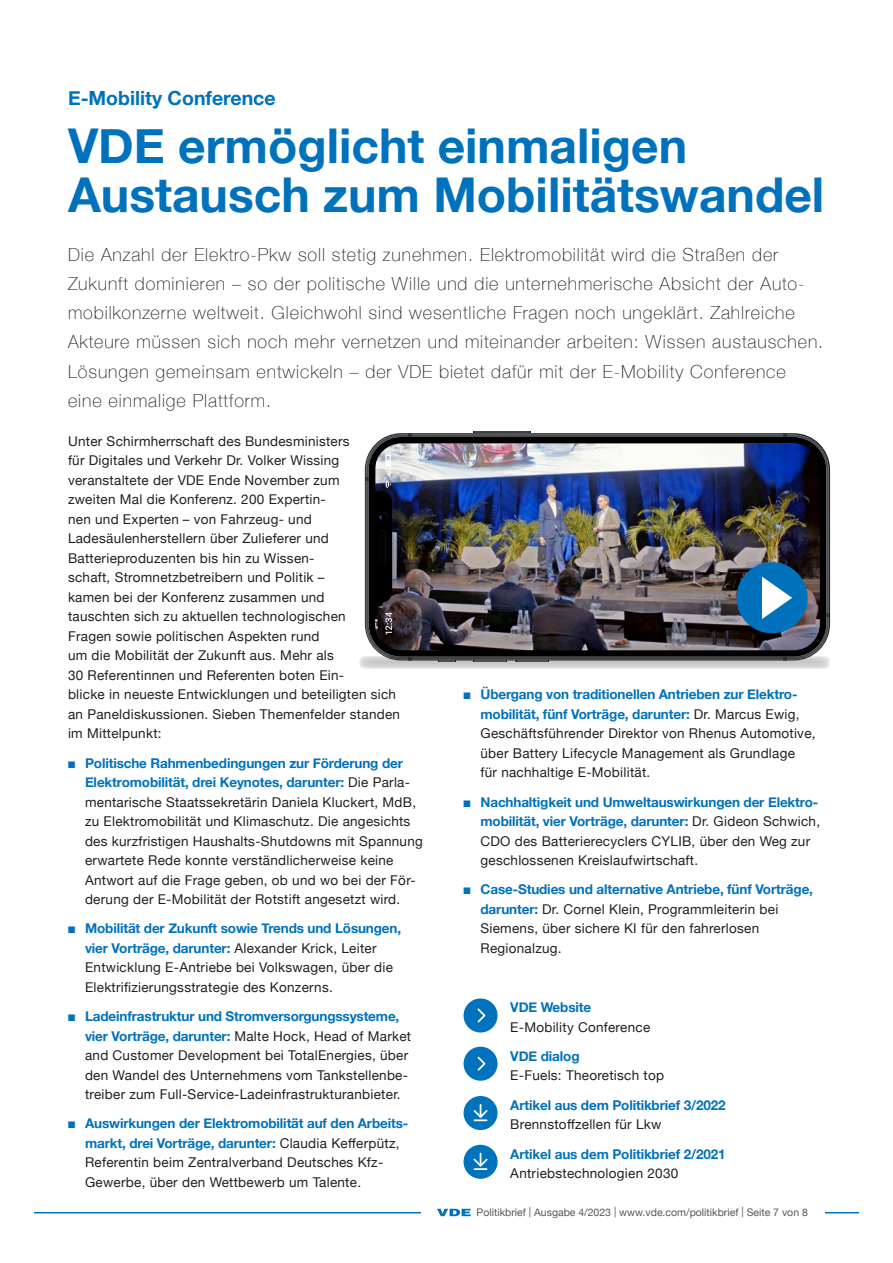
<style>
.page{position:relative;width:893px;height:1263px;background:#fff}
.page>*{position:absolute;margin:0;border:0;box-sizing:border-box;transform-origin:0 0}
.t1{font:700 48px/48.8px "Helvetica Neue";color:#0072bc}
.t2{font:700 19.5px "Helvetica Neue";color:#0072bc}
.t3{font:100 18px/29.2px "Helvetica Neue";letter-spacing:.05em;color:#231f20}
.t4{font:13.5px/19.5px "Helvetica Neue";letter-spacing:.02em;color:#231f20}
.t5{font:700 13.5px "Helvetica Neue";letter-spacing:-.01em;color:#0072bc}
.t6{font:10.5px "Helvetica Neue";color:#57585a}
.s1{color:#0072bc}
.s2{font-weight:700;color:#0072bc}
</style>
<div class="page">
<hr style="left:34px;top:1212px;width:825px;height:1px;background:#0072bc">
<div style="left:422px;top:1197px;width:403px;height:19px;background:#fff"></div>
<svg style="left:437px;top:1209px;width:34px;height:7px"></svg>
<svg style="left:464px;top:1047px;width:34px;height:34px"></svg>
<svg style="left:464px;top:998px;width:34px;height:34px"></svg>
<svg style="left:464px;top:1096px;width:34px;height:34px"></svg>
<svg style="left:464px;top:1145px;width:34px;height:34px"></svg>
<svg style="left:366px;top:434px;width:463px;height:207px;background:#636566"></svg>
<img style="left:369px;top:437px;width:457px;height:219px">
<div style="left:377px;top:512px;width:11px;height:10px;background:#0f1014;border-radius:50%"></div>
<div style="left:379px;top:530px;width:6px;height:33px;background:#020206;border-radius:3px"></div>
<svg style="left:377px;top:512px;width:10px;height:10px"></svg>
<svg style="left:408px;top:433px;width:4px;height:4px"></svg>
<svg style="left:365px;top:477px;width:4px;height:3px"></svg>
<svg style="left:783px;top:433px;width:3px;height:4px"></svg>
<svg style="left:826px;top:613px;width:4px;height:4px"></svg>
<hr style="left:473px;top:432px;width:58px;height:1px;background:#3f4144">
<svg style="left:385px;top:612px;width:7px;height:22px"></svg>
<svg style="left:385px;top:454px;width:6px;height:34px"></svg>
<svg style="left:359px;top:656px;width:471px;height:13px;background:#a2a2a3"></svg>
<div style="left:736px;top:562px;width:72px;height:71px;background:#0072bc;border-radius:50%"></div>
<svg style="left:762px;top:576px;width:30px;height:43px"></svg>
<h2 class="t2" style="left:68px;top:86px;width:209px">E-Mobility Conference</h2>
<h1 class="t1" style="left:68px;top:120px;width:758px">VDE ermöglicht einmaligen<br>Austausch zum Mobilitätswandel</h1>
<p class="t3" style="left:68px;top:239px;width:757px">Die Anzahl der Elektro-Pkw soll stetig zunehmen. Elektromobilität wird die Straßen der Zukunft dominieren – so der politische Wille und die unternehmerische Absicht der Auto&shy;mobilkonzerne weltweit. Gleichwohl sind wesentliche Fragen noch ungeklärt. Zahlreiche Akteure müssen sich noch mehr vernetzen und miteinander arbeiten: Wissen austauschen.<br>Lösungen gemeinsam entwickeln – der VDE bietet dafür mit der E-Mobility Conference eine einmalige Plattform.</p>
<p class="t4" style="left:68px;top:432px;width:334px">Unter Schirmherrschaft des Bundesministers<br>für Digitales und Verkehr Dr. Volker Wissing veranstaltete der VDE Ende November zum<br>zweiten Mal die Konferenz. 200 Expertin-<br>nen und Experten – von Fahrzeug- und Ladesäulenherstellern über Zulieferer und Batterieproduzenten bis hin zu Wissen-<br>schaft, Stromnetzbetreibern und Politik –<br>kamen bei der Konferenz zusammen und<br>tauschten sich zu aktuellen technologischen<br>Fragen sowie politischen Aspekten rund<br>um die Mobilität der Zukunft aus. Mehr als<br>30 Referentinnen und Referenten boten Ein-<br>blicke in neueste Entwicklungen und beteiligten sich an Paneldiskussionen. Sieben Themenfelder standen im Mittelpunkt:</p>
<p class="t4" style="left:85px;top:754px;width:339px;text-indent:-17px"><span class="s1">■</span> <span class="s2">Politische Rahmenbedingungen zur Förderung der Elektromobilität, drei Keynotes, darunter:</span> Die Parla&shy;mentarische Staatssekretärin Daniela Kluckert, MdB, zu Elektromobilität und Klimaschutz. Die angesichts des kurzfristigen Haushalts-Shutdowns mit Spannung erwartete Rede konnte verständlicherweise keine Antwort auf die Frage geben, ob und wo bei der För&shy;derung der E-Mobilität der Rotstift angesetzt wird.</p>
<p class="t4" style="left:85px;top:920px;width:318px;text-indent:-17px"><span class="s1">■</span> <span class="s2">Mobilität der Zukunft sowie Trends und Lösungen, vier Vorträge, darunter:</span> Alexander Krick, Leiter Entwicklung E-Antriebe bei Volkswagen, über die Elektrifizierungsstrategie des Konzerns.</p>
<p class="t4" style="left:85px;top:1007px;width:328px;text-indent:-17px"><span class="s1">■</span> <span class="s2">Ladeinfrastruktur und Stromversorgungssysteme, vier Vorträge, darunter:</span> Malte Hock, Head of Market and Customer Development bei TotalEnergies, über den Wandel des Unternehmens vom Tankstellenbe&shy;treiber zum Full-Service-Ladeinfrastrukturanbieter.</p>
<p class="t4" style="left:85px;top:1115px;width:325px;text-indent:-17px"><span class="s1">■</span> <span class="s2">Auswirkungen der Elektromobilität auf den Arbeits&shy;markt, drei Vorträge, darunter:</span> Claudia Kefferpütz, Referentin beim Zentralverband Deutsches Kfz-Gewerbe, über den Wettbewerb um Talente.</p>
<p class="t4" style="left:480px;top:686px;width:337px;text-indent:-17px"><span class="s1">■</span> <span class="s2">Übergang von traditionellen Antrieben zur Elektro&shy;mobilität, fünf Vorträge, darunter:</span> Dr. Marcus Ewig, Geschäftsführender Direktor von Rhenus Automotive, über Battery Lifecycle Management als Grundlage<br>für nachhaltige E-Mobilität.</p>
<p class="t4" style="left:480px;top:793px;width:341px;text-indent:-17px"><span class="s1">■</span> <span class="s2">Nachhaltigkeit und Umweltauswirkungen der Elektro&shy;mobilität, vier Vorträge, darunter:</span> Dr. Gideon Schwich, CDO des Batterierecyclers CYLIB, über den Weg zur geschlossenen Kreislaufwirtschaft.</p>
<p class="t4" style="left:480px;top:881px;width:334px;text-indent:-17px"><span class="s1">■</span> <span class="s2">Case-Studies und alternative Antriebe, fünf Vorträge, darunter:</span> Dr. Cornel Klein, Programmleiterin bei Siemens, über sichere KI für den fahrerlosen Regionalzug.</p>
<p class="t5" style="left:510px;top:999px;width:82px">VDE Website</p>
<p class="t4" style="left:510px;top:1018px;width:141px">E-Mobility Conference</p>
<p class="t5" style="left:510px;top:1047px;width:71px">VDE dialog</p>
<p class="t4" style="left:510px;top:1066px;width:155px">E-Fuels: Theoretisch top</p>
<p class="t5" style="left:510px;top:1097px;width:217px">Artikel aus dem Politikbrief 3/2022</p>
<p class="t4" style="left:510px;top:1115px;width:152px">Brennstoffzellen für Lkw</p>
<p class="t5" style="left:510px;top:1145px;width:217px">Artikel aus dem Politikbrief 2/2021</p>
<p class="t4" style="left:510px;top:1164px;width:170px">Antriebstechnologien 2030</p>
<p class="t6" style="left:477px;top:1205px;width:333px">Politikbrief | Ausgabe 4/2023 | www.vde.com/politikbrief | Seite 7 von 8</p>
</div>
